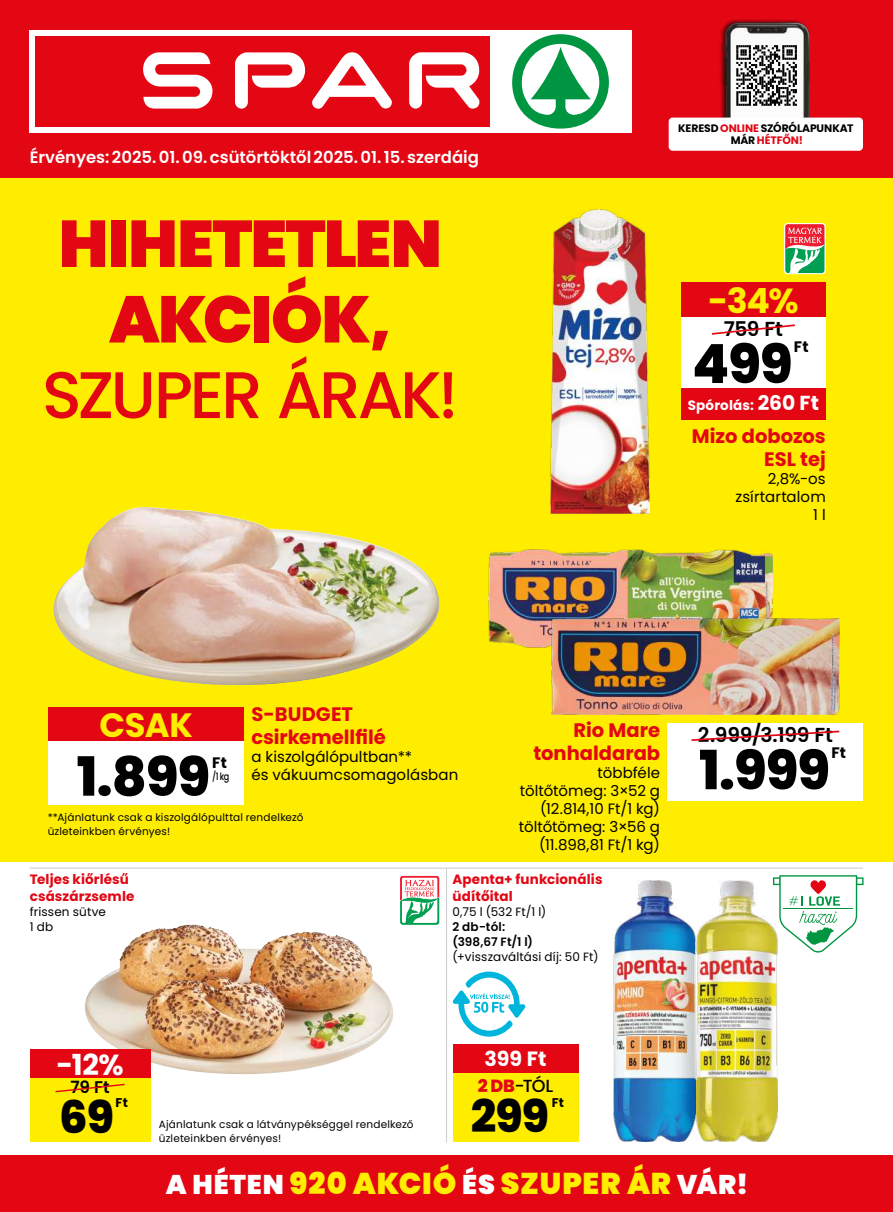
<style>
.page{position:relative;width:893px;height:1212px;background:#fff}
.page>*{position:absolute;margin:0;border:0;box-sizing:border-box;transform-origin:0 0}
.t1{font:900 65.85px/75.6px "Poppins";letter-spacing:-.025em;color:#e30613;text-align:center}
.t2{font:500 65.85px "Poppins";letter-spacing:-.05em;color:#e30613}
.t3{font:800 54px "Poppins";letter-spacing:-.02em;color:#000}
.t4{font:800 45px "Poppins";color:#000}
.t5{font:700 34.8px "Poppins";color:#ffed00}
.t6{font:700 33.75px "Poppins";color:#ffed00}
.t7{font:900 30px "Poppins";letter-spacing:.025em;color:#ffed00}
.t8{font:700 28.95px "Poppins";color:#fff}
.t9{font:700 20.7px "Poppins";color:#fff}
.t10{font:600 20.25px "Poppins";letter-spacing:-.01em;color:#000}
.t11{font:700 19.5px/22.5px "Poppins";color:#e30613;text-align:right}
.t12{font:500 17.55px "Poppins";color:#000}
.t13{font:600 16.8px "Poppins";color:#000}
.t14{font:600 16.5px "Poppins";color:#fff}
.t15{font:700 15.15px "Poppins";color:#000}
.t16{font:15px/18px "Poppins";letter-spacing:.005em;color:#000;text-align:right}
.t17{font:700 13.5px/16.5px "Poppins";letter-spacing:.01em;color:#e30613}
.t18{font:700 13.5px "Poppins";letter-spacing:.01em;color:#fff}
.t19{font:700 12.6px "Poppins";color:#000}
.t20{font:12px/15px "Poppins";letter-spacing:.01em;color:#000}
.t21{font:600 12px/15px "Poppins";letter-spacing:.01em;color:#000}
.t22{font:700 10.8px/12.3px "Poppins";letter-spacing:-.01em;color:#000;text-align:center}
.t23{font:10.5px/13.5px "Poppins";letter-spacing:.02em;color:#000}
.t24{font:500 10.2px "Poppins";color:#000;scale:.8 1}
.s1{color:#e30613}
.s2{font-size:20.25px}
.s3{font-weight:800;color:#e30613}
.s4{font-size:27px;color:#fff}
</style>
<div class="page">
<div style="left:0;top:1155px;width:893px;height:57px;background:#e30613"></div>
<div style="left:0;top:0;width:893px;height:642px;background:#e30613"></div>
<div style="left:0;top:178px;width:893px;height:683px;background:#ffed00"></div>
<div style="left:29px;top:30px;width:602px;height:103px;background:#fff"></div>
<div style="left:35px;top:36px;width:454px;height:91px;background:#e30613"></div>
<svg style="left:312px;top:52px;width:80px;height:57px"></svg>
<svg style="left:143px;top:52px;width:69px;height:57px"></svg>
<svg style="left:409px;top:52px;width:71px;height:57px"></svg>
<svg style="left:235px;top:52px;width:70px;height:57px"></svg>
<svg style="left:512px;top:34px;width:97px;height:95px"></svg>
<img style="left:719px;top:20px;width:90px;height:98px">
<svg style="left:736px;top:45px;width:61px;height:61px;background:#838383"></svg>
<div style="left:669px;top:118px;width:194px;height:33px;background:#fff;border-radius:4px"></div>
<hr style="left:30px;top:867px;width:833px;height:2px;background:#d0d0d0">
<hr style="left:446px;top:869px;width:1px;height:273px;background:#d0d0d0">
<img style="left:489px;top:550px;width:284px;height:97px">
<img style="left:552px;top:618px;width:287px;height:97px">
<div style="left:668px;top:723px;width:195px;height:77px;background:#fff"></div>
<svg style="left:691px;top:730px;width:149px;height:11px"></svg>
<img style="left:53px;top:507px;width:386px;height:179px">
<div style="left:48px;top:707px;width:196px;height:36px;background:#e30613"></div>
<div style="left:48px;top:741px;width:196px;height:63px;background:#fff"></div>
<img style="left:551px;top:209px;width:99px;height:304px">
<div style="left:681px;top:317px;width:145px;height:77px;background:#fff"></div>
<svg style="left:711px;top:324px;width:84px;height:11px"></svg>
<div style="left:681px;top:389px;width:145px;height:31px;background:#e30613"></div>
<div style="left:681px;top:282px;width:145px;height:35px;background:#e30613"></div>
<svg style="left:784px;top:223px;width:42px;height:51px"></svg>
<svg style="left:785px;top:224px;width:39px;height:49px;background:#a28c79"></svg>
<img style="left:614px;top:881px;width:164px;height:261px">
<svg style="left:453px;top:971px;width:72px;height:65px"></svg>
<svg style="left:773px;top:875px;width:90px;height:77px"></svg>
<div style="left:453px;top:1044px;width:125px;height:98px;background:#ffed00"></div>
<div style="left:453px;top:1044px;width:125px;height:29px;background:#e30613"></div>
<img style="left:85px;top:924px;width:308px;height:150px">
<svg style="left:399px;top:875px;width:42px;height:51px"></svg>
<svg style="left:400px;top:876px;width:39px;height:49px"></svg>
<div style="left:30px;top:1077px;width:120px;height:65px;background:#ffed00"></div>
<svg style="left:55px;top:1083px;width:70px;height:10px"></svg>
<div style="left:30px;top:1049px;width:120px;height:28px;background:#e30613"></div>
<p class="t14" style="left:30px;top:148px;width:451px">Érvényes: 2025. 01. 09. csütörtöktől 2025. 01. 15. szerdáig</p>
<h1 class="t1" style="left:59px;top:206px;width:385px">HIHETETLEN<br>AKCIÓK,</h1>
<h1 class="t2" style="left:42px;top:357px;width:418px">SZUPER ÁRAK!</h1>
<p class="t22" style="left:678px;top:122px;width:177px">KERESD <span class="s1">ONLINE</span> SZÓRÓLAPUNKAT<br>MÁR <span class="s1">HÉTFŐN!</span></p>
<h3 class="t5" style="left:708px;top:281px;width:92px">-34%</h3>
<h3 class="t10" style="left:724px;top:317px;width:61px">759 Ft</h3>
<h2 class="t3" style="left:692px;top:333px;width:102px">499</h2>
<p class="t15" style="left:794px;top:338px;width:16px">Ft</p>
<p class="t18" style="left:688px;top:397px;width:133px">Spórolás: <span class="s2">260 Ft</span></p>
<h3 class="t11" style="left:692px;top:425px;width:135px">Mizo dobozos<br>ESL tej</h3>
<p class="t16" style="left:736px;top:469px;width:92px">2,8%-os zsírtartalom<br>1 l</p>
<h3 class="t11" style="left:251px;top:703px;width:136px;text-align:left">S-BUDGET csirkemellfilé</h3>
<p class="t16" style="left:251px;top:747px;width:208px;text-align:left">a kiszolgálópultban**<br>és vákuumcsomagolásban</p>
<p class="t23" style="left:48px;top:811px;width:257px">**Ajánlatunk csak a kiszolgálópulttal rendelkező üzleteinkben érvényes!</p>
<h3 class="t6" style="left:99px;top:705px;width:95px">CSAK</h3>
<h2 class="t3" style="left:77px;top:745px;width:135px">1.899</h2>
<p class="t15" style="left:212px;top:754px;width:16px">Ft</p>
<p class="t24" style="left:212px;top:771px;width:23px">/1 kg</p>
<h3 class="t11" style="left:533px;top:719px;width:128px">Rio Mare tonhaldarab</h3>
<p class="t16" style="left:519px;top:763px;width:143px">többféle töltőtömeg: 3×52 g (12.814,10 Ft/1 kg) töltőtömeg: 3×56 g (11.898,81 Ft/1 kg)</p>
<p class="t17" style="left:30px;top:871px;width:106px">Teljes kiőrlésű császárzsemle</p>
<p class="t20" style="left:30px;top:904px;width:78px">frissen sütve<br>1 db</p>
<h3 class="t8" style="left:56px;top:1047px;width:69px">-12%</h3>
<p class="t13" style="left:70px;top:1077px;width:41px">79 Ft</p>
<h3 class="t4" style="left:59px;top:1091px;width:56px">69</h3>
<p class="t19" style="left:116px;top:1095px;width:14px">Ft</p>
<p class="t23" style="left:159px;top:1118px;width:256px">Ajánlatunk csak a látványpékséggel rendelkező üzleteinkben érvényes!</p>
<p class="t17" style="left:453px;top:871px;width:151px">Apenta+ funkcionális üdítőital</p>
<p class="t20" style="left:453px;top:904px;width:95px">0,75 l (532 Ft/1 l)</p>
<p class="t21" style="left:453px;top:919px;width:82px">2 db-tól: (398,67 Ft/1 l)</p>
<p class="t20" style="left:453px;top:949px;width:148px">(+visszaváltási díj: 50 Ft)</p>
<h3 class="t9" style="left:484px;top:1047px;width:64px">399 Ft</h3>
<p class="t12" style="left:478px;top:1075px;width:77px"><span class="s3">2 DB</span>-TÓL</p>
<h3 class="t4" style="left:471px;top:1090px;width:80px">299</h3>
<p class="t19" style="left:552px;top:1096px;width:14px">Ft</p>
<h3 class="t10" style="left:698px;top:723px;width:137px">2.999/3.199 Ft</h3>
<h2 class="t3" style="left:699px;top:739px;width:133px">1.999</h2>
<p class="t15" style="left:831px;top:744px;width:16px">Ft</p>
<h3 class="t7" style="left:166px;top:1166px;width:584px"><span class="s4">A HÉTEN</span> 920 AKCIÓ <span class="s4">ÉS</span> SZUPER ÁR <span class="s4">VÁR!</span></h3>
</div>
